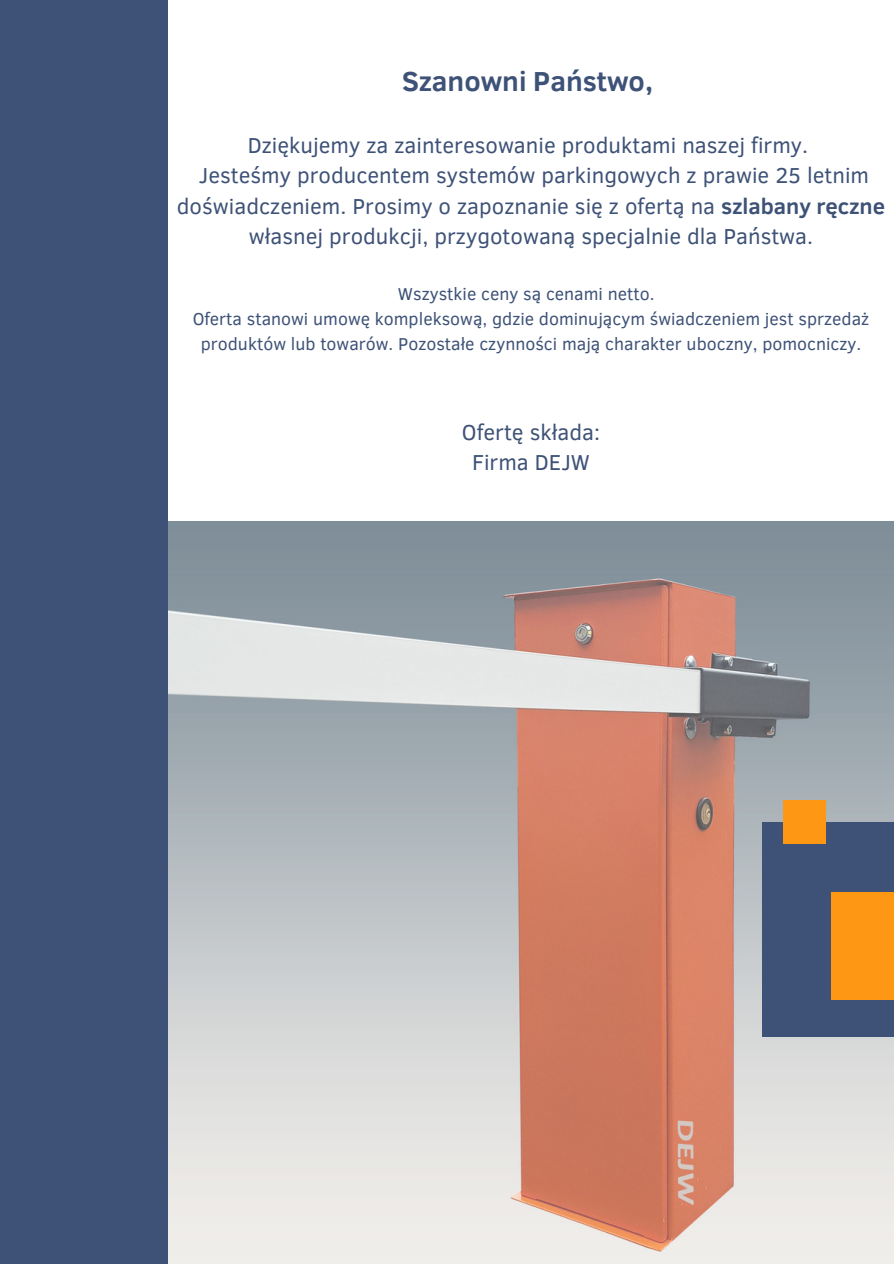
<style>
.page{position:relative;width:894px;height:1264px;background:#fff}
.page>*{position:absolute;margin:0;border:0;box-sizing:border-box;transform-origin:0 0}
.t1{font:700 28.2px "Clear Sans";color:#3e5277}
.t2{font:22.2px/30.3px "Clear Sans";color:#3e5277;text-align:center}
.t3{font:17.7px/24.8px "Clear Sans";color:#3e5277;text-align:center}
.s1{font-weight:700}
</style>
<div class="page">
<img style="left:167px;top:521px;width:726px;height:742px">
<div style="left:0;top:0;width:167px;height:1263px;background:#3e5277"></div>
<div style="left:761px;top:822px;width:132px;height:214px;background:#3e5277"></div>
<div style="left:831px;top:892px;width:62px;height:107px;background:#fe9814"></div>
<div style="left:782px;top:800px;width:43px;height:44px;background:#fe9814"></div>
<h1 class="t1" style="left:402px;top:61px;width:252px">Szanowni Państwo,</h1>
<h2 class="t2" style="left:177px;top:129px;width:709px">Dziękujemy za zainteresowanie produktami naszej firmy.<br>Jesteśmy producentem systemów parkingowych z prawie 25 letnim doświadczeniem. Prosimy o zapoznanie się z ofertą na <span class="s1">szlabany ręczne </span>własnej produkcji, przygotowaną specjalnie dla Państwa.</h2>
<p class="t3" style="left:398px;top:281px;width:258px">Wszystkie ceny są cenami netto.</p>
<p class="t3" style="left:193px;top:306px;width:677px">Oferta stanowi umowę kompleksową, gdzie dominującym świadczeniem jest sprzedaż produktów lub towarów. Pozostałe czynności mają charakter uboczny, pomocniczy.</p>
<h2 class="t2" style="left:462px;top:416px;width:139px">Ofertę składa:<br>Firma DEJW</h2>
</div>
